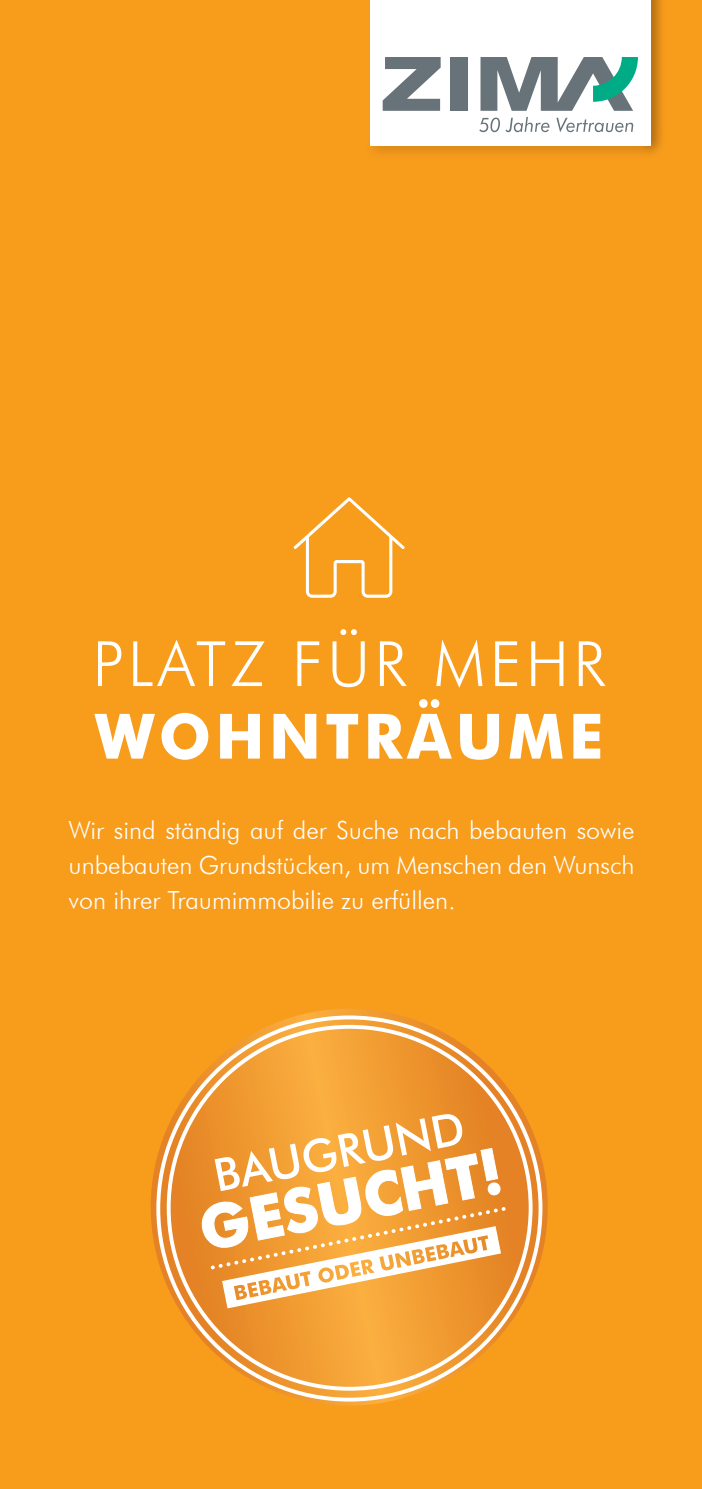
<style>
.page{position:relative;width:702px;height:1489px;background:#fff}
.page>*{position:absolute;margin:0;border:0;box-sizing:border-box;transform-origin:0 0}
.t1{font:300 62.5px "Futura BT";letter-spacing:.07em;color:#fff}
.t2{font:700 62.5px "Futura BT";letter-spacing:.07em;color:#fff}
.t3{font:300 25px/35px "Futura BT";color:#fff;text-align:justify}
</style>
<div class="page">
<div style="left:0;top:0;width:702px;height:1488px;background:#f89c1c"></div>
<div style="left:364px;top:0;width:303px;height:161px;background:#231f20;opacity:.75"></div>
<div style="left:370px;top:0;width:280px;height:145px;background:#fff"></div>
<svg style="left:382px;top:57px;width:58px;height:54px"></svg>
<div style="left:449px;top:57px;width:18px;height:54px;background:#687379"></div>
<svg style="left:480px;top:57px;width:158px;height:54px"></svg>
<svg style="left:479px;top:117px;width:70px;height:15px"></svg>
<svg style="left:556px;top:118px;width:77px;height:14px"></svg>
<svg style="left:151px;top:1009px;width:397px;height:396px"></svg>
<svg style="left:154px;top:1013px;width:390px;height:390px"></svg>
<svg style="left:201px;top:1113px;width:309px;height:195px;background:#f3b66c"></svg>
<h1 class="t1" style="left:92px;top:625px;width:515px">PLATZ FÜR MEHR</h1>
<h1 class="t2" style="left:95px;top:698px;width:510px">WOHNTRÄUME</h1>
<p class="t3" style="left:69px;top:812px;width:567px">Wir sind ständig auf der Suche nach bebauten sowie unbebauten Grundstücken, um Menschen den Wunsch von ihrer Traumimmobilie zu erfüllen.</p>
</div>
